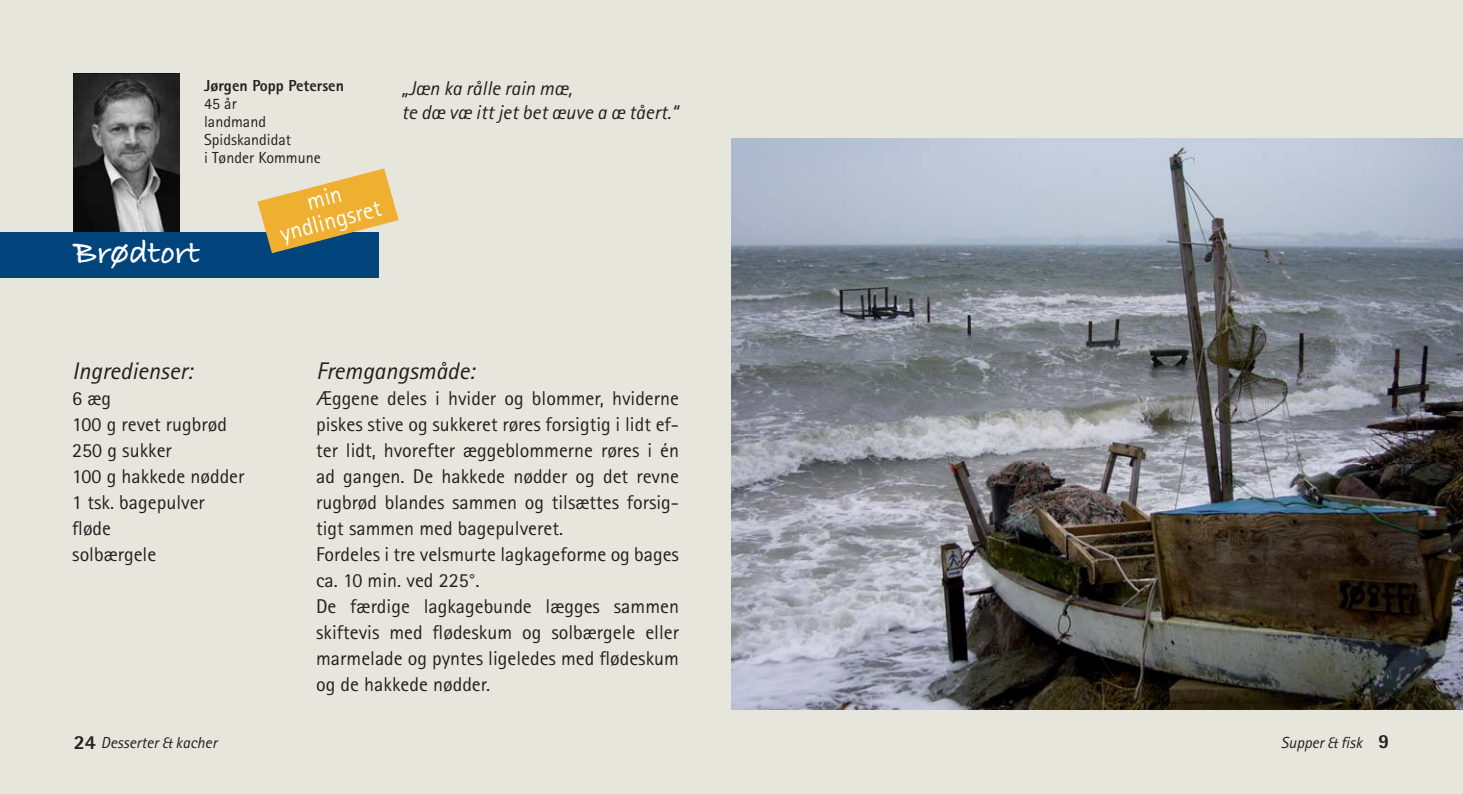
<style>
.page{position:relative;width:1463px;height:794px;background:#e7e6dc}
.page>*{position:absolute;margin:0;border:0;box-sizing:border-box;transform-origin:0 0}
.t1{font:34px "Bradley Hand ITCTT Bold";color:#fff}
.t2{font:italic 24px "Rotis Sans Serif";color:#231f20}
.t3{font:24px/24px "Rotis Sans Serif";color:#fff;text-align:center}
.t4{font:20px/26px "Rotis Sans Serif";color:#231f20}
.t5{font:italic 20px/24px "Rotis Sans Serif";color:#231f20}
.t6{font:16px/18px "Rotis Sans Serif";color:#231f20}
.t7{font:italic 16px "Rotis Sans Serif";color:#231f20}
.t8{font:800 16px "Rotis Sans Serif";color:#231f20}
.s1{font-weight:800;font-style:normal;font-size:20px}
</style>
<div class="page">
<img style="left:74px;top:73px;width:106px;height:159px">
<div style="left:0;top:232px;width:379px;height:45px;background:#00447c"></div>
<svg style="left:257px;top:168px;width:142px;height:85px"></svg>
<img style="left:731px;top:138px;width:731px;height:571px">
<p class="t8" style="left:204px;top:80px;width:141px">Jørgen Popp Petersen</p>
<p class="t6" style="left:204px;top:96px;width:118px">45 år<br>landmand<br>Spidskandidat<br>i Tønder Kommune</p>
<h1 class="t1" style="left:74px;top:239px;width:128px">Brødtort</h1>
<p class="t3" style="left:271px;top:202px;width:105px;rotate:-15deg">min yndlingsret</p>
<p class="t5" style="left:401px;top:78px;width:278px">„Jæn ka rålle rain mæ,<br>te dæ væ itt jet bet æuve a æ tåert.“</p>
<p class="t2" style="left:72px;top:363px;width:121px">Ingredienser:</p>
<p class="t4" style="left:72px;top:387px;width:174px">6 æg<br>100 g revet rugbrød<br>250 g sukker<br>100 g hakkede nødder<br>1 tsk. bagepulver fløde<br>solbærgele</p>
<p class="t2" style="left:316px;top:363px;width:160px">Fremgangsmåde:</p>
<p class="t4" style="left:316px;top:387px;width:364px">Æggene deles i hvider og blommer, hviderne piskes stive og sukkeret røres forsigtig i lidt ef&shy;ter lidt, hvorefter æggeblommerne røres i én ad gangen. De hakkede nødder og det revne rugbrød blandes sammen og tilsættes forsig&shy;tigt sammen med bagepulveret.<br>Fordeles i tre velsmurte lagkageforme og bages ca. 10 min. ved 225°.<br>De færdige lagkagebunde lægges sammen skiftevis med flødeskum og solbærgele eller marmelade og pyntes ligeledes med flødeskum og de hakkede nødder.</p>
<p class="t7" style="left:74px;top:737px;width:145px"><span class="s1">24</span> Desserter &amp; kacher</p>
<p class="t7" style="left:1280px;top:737px;width:110px">Supper &amp; fisk <span class="s1">9</span></p>
</div>
